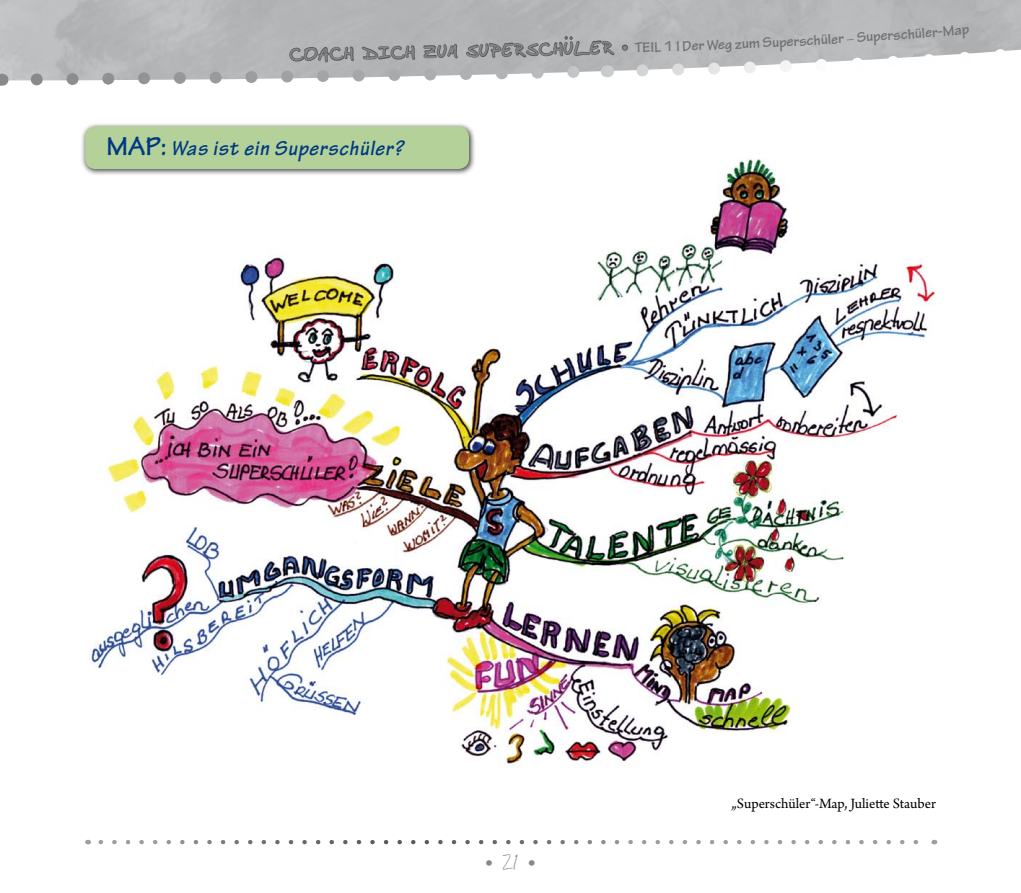
<style>
.page{position:relative;width:1021px;height:893px;background:#fff}
.page>*{position:absolute;margin:0;border:0;box-sizing:border-box;transform-origin:0 0}
.t1{font:italic 700 21.75px "Tekton Pro";letter-spacing:.04em;color:#003882}
.t2{font:21px "Liberation Sans";color:#87888a}
.t3{font:700 15px "Tekton Pro";color:#707173}
.t4{font:15px "Arno Pro";letter-spacing:-.005em;color:#000}
.t5{font:700 15px "Bud Hand";color:#87888a}
.s1{font-family:"Bud Hand";color:#87888a}
.s2{font-family:"Liberation Sans";font-weight:400;color:#87888a}
.s3{font-family:"Arno Pro";font-weight:400}
.s4{font-style:normal;font-size:27.75px}
.s5{font-family:"Bud Hand"}
</style>
<div class="page">
<svg style="left:101px;top:840px;width:817px;height:4px"></svg>
<svg style="left:0;top:42px;width:1px;height:12px"></svg>
<svg style="left:0;top:72px;width:2px;height:14px"></svg>
<img style="left:89px;top:158px;width:846px;height:609px">
<div style="left:81px;top:122px;width:401px;height:60px;background:#000;opacity:.75"></div>
<div style="left:85px;top:126px;width:384px;height:43px;background:#b3d199;border-radius:11px"></div>
<svg style="left:25px;top:25px;width:996px;height:61px"></svg>
<p class="t5" style="left:290px;top:46px;width:301px;rotate:-1deg">COACH DICH ZUM SUPERSCHUL</p>
<p class="t3" style="left:590px;top:40px;width:144px;rotate:-2deg"><span class="s1">ER</span> <span class="s2">•</span> TEIL 1 I Der Weg</p>
<p class="t3" style="left:734px;top:35px;width:105px;rotate:-3deg">zum Superschüle</p>
<p class="t3" style="left:837px;top:30px;width:107px;rotate:-4deg">r <span class="s3">–</span> Superschüler-</p>
<h1 class="t1" style="left:106px;top:136px;width:298px"><span class="s4">MAP:</span> Was ist ein Superschüler?</h1>
<h2 class="t2" style="left:485px;top:850px;width:51px">• <span class="s5">21</span> •</h2>
<p class="t4" style="left:731px;top:795px;width:206px">„Superschüler“-Map, Juliette Stauber</p>
</div>
